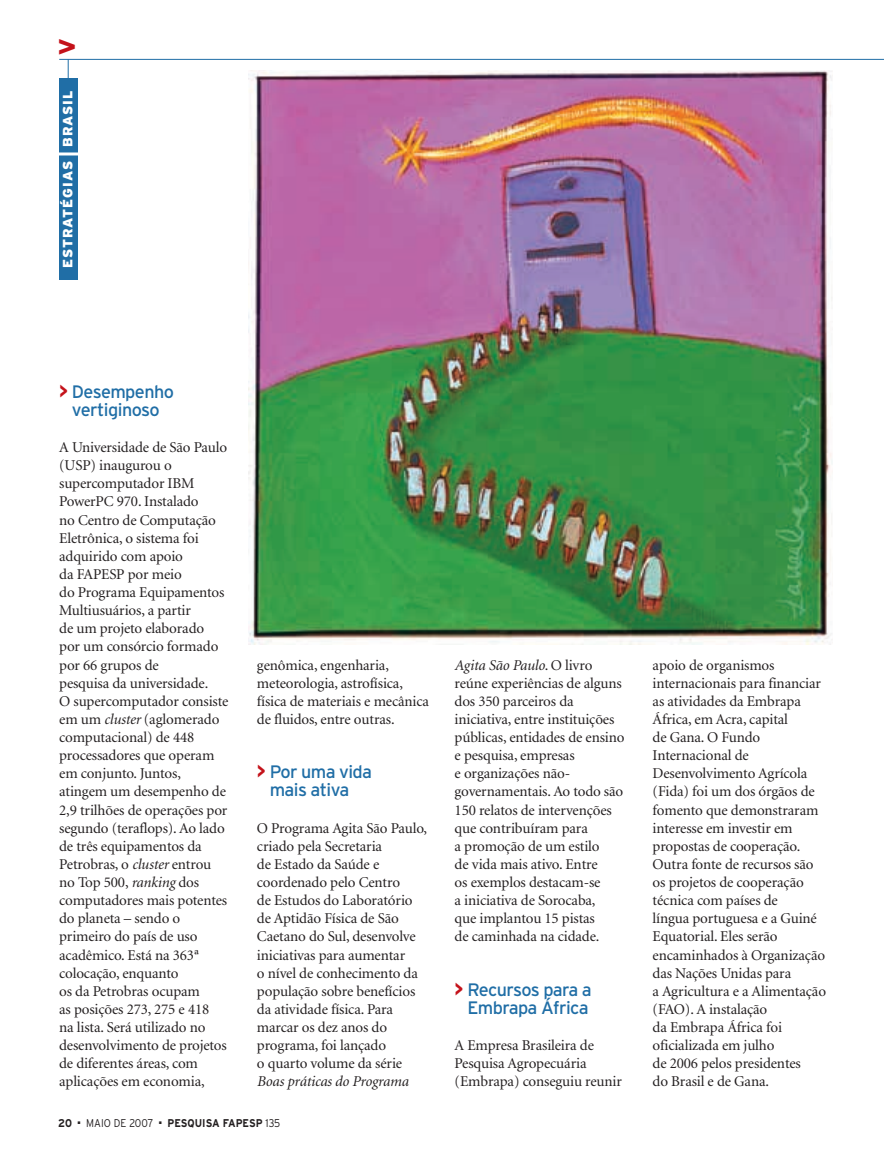
<style>
.page{position:relative;width:884px;height:1169px;background:#fff}
.page>*{position:absolute;margin:0;border:0;box-sizing:border-box;transform-origin:0 0}
.t1{font:600 31.95px "Franklin Gothic";color:#c4121a}
.t2{font:18px/18.1px "Interstate";letter-spacing:-.035em;color:#206ea6;text-align:center}
.t3{font:15px/18.1px "Minion";letter-spacing:-.01em;color:#231f20}
.t4{font:italic 15px "Minion";letter-spacing:-.01em;color:#231f20}
.t5{font:900 13.5px "Interstate";letter-spacing:.07em;color:#fff}
.t6{font:700 11.25px "Interstate";color:#231f20;scale:.9 1}
.t7{font:300 11.25px "Interstate";color:#231f20;scale:.9 1}
.s1{font-weight:700;font-size:20.25px;color:#c4121a}
.s2{font-style:italic}
.s3{font-weight:300}
</style>
<div class="page">
<img style="left:59px;top:58px;width:825px;height:587px">
<h1 class="t1" style="left:58px;top:34px;width:21px">&gt;</h1>
<p class="t5" style="left:63px;top:267px;width:178px;rotate:-90deg">ESTRATÉGIAS BRASIL</p>
<p class="t2" style="left:59px;top:384px;width:116px"><span class="s1">&gt;</span> Desempenho vertiginoso</p>
<p class="t3" style="left:59px;top:439px;width:171px">A Universidade de São Paulo (USP) inaugurou o supercomputador IBM<br>PowerPC 970. Instalado<br>no Centro de Computação<br>Eletrônica, o sistema foi adquirido com apoio<br>da FAPESP por meio<br>do Programa Equipamentos<br>Multiusuários, a partir<br>de um projeto elaborado por um consórcio formado por 66 grupos de<br>pesquisa da universidade.<br>O supercomputador consiste em um <span class="s2">cluster</span> (aglomerado computacional) de 448 processadores que operam em conjunto. Juntos, atingem um desempenho de<br>2,9 trilhões de operações por segundo (teraflops). Ao lado de três equipamentos da<br>Petrobras, o <span class="s2">cluster</span> entrou no Top 500, <span class="s2">ranking</span> dos computadores mais potentes do planeta – sendo o primeiro do país de uso acadêmico. Está na 363ª colocação, enquanto<br>os da Petrobras ocupam<br>as posições 273, 275 e 418<br>na lista. Será utilizado no desenvolvimento de projetos de diferentes áreas, com aplicações em economia,</p>
<p class="t3" style="left:257px;top:657px;width:174px">genômica, engenharia, meteorologia, astrofísica, física de materiais e mecânica de fluidos, entre outras.</p>
<p class="t2" style="left:257px;top:765px;width:117px"><span class="s1">&gt;</span> Por uma vida mais ativa</p>
<p class="t3" style="left:257px;top:820px;width:172px">O Programa Agita São Paulo, criado pela Secretaria<br>de Estado da Saúde e coordenado pelo Centro<br>de Estudos do Laboratório de Aptidão Física de São<br>Caetano do Sul, desenvolve iniciativas para aumentar<br>o nível de conhecimento da população sobre benefícios da atividade física. Para marcar os dez anos do programa, foi lançado<br>o quarto volume da série</p>
<p class="t4" style="left:257px;top:1074px;width:153px">Boas práticas do Programa</p>
<p class="t6" style="left:58px;top:1118px;width:17px">20</p>
<p class="t7" style="left:78px;top:1118px;width:85px">■ MAIO DE 2007</p>
<p class="t6" style="left:159px;top:1118px;width:136px">■ PESQUISA FAPESP <span class="s3">135</span></p>
<p class="t3" style="left:454px;top:657px;width:171px"><span class="s2">Agita São Paulo</span>. O livro reúne experiências de alguns dos 350 parceiros da iniciativa, entre instituições públicas, entidades de ensino e pesquisa, empresas<br>e organizações não&shy;governamentais. Ao todo são<br>150 relatos de intervenções que contribuíram para<br>a promoção de um estilo<br>de vida mais ativo. Entre<br>os exemplos destacam-se<br>a iniciativa de Sorocaba,<br>que implantou 15 pistas<br>de caminhada na cidade.</p>
<p class="t2" style="left:454px;top:982px;width:139px"><span class="s1">&gt;</span> Recursos para a<br>Embrapa África</p>
<p class="t3" style="left:454px;top:1037px;width:169px">A Empresa Brasileira de<br>Pesquisa Agropecuária (Embrapa) conseguiu reunir</p>
<p class="t3" style="left:652px;top:657px;width:175px">apoio de organismos internacionais para financiar as atividades da Embrapa<br>África, em Acra, capital<br>de Gana. O Fundo<br>Internacional de<br>Desenvolvimento Agrícola (Fida) foi um dos órgãos de fomento que demonstraram interesse em investir em propostas de cooperação.<br>Outra fonte de recursos são os projetos de cooperação técnica com países de<br>língua portuguesa e a Guiné<br>Equatorial. Eles serão encaminhados à Organização das Nações Unidas para<br>a Agricultura e a Alimentação (FAO). A instalação<br>da Embrapa África foi oficializada em julho<br>de 2006 pelos presidentes<br>do Brasil e de Gana.</p>
</div>
